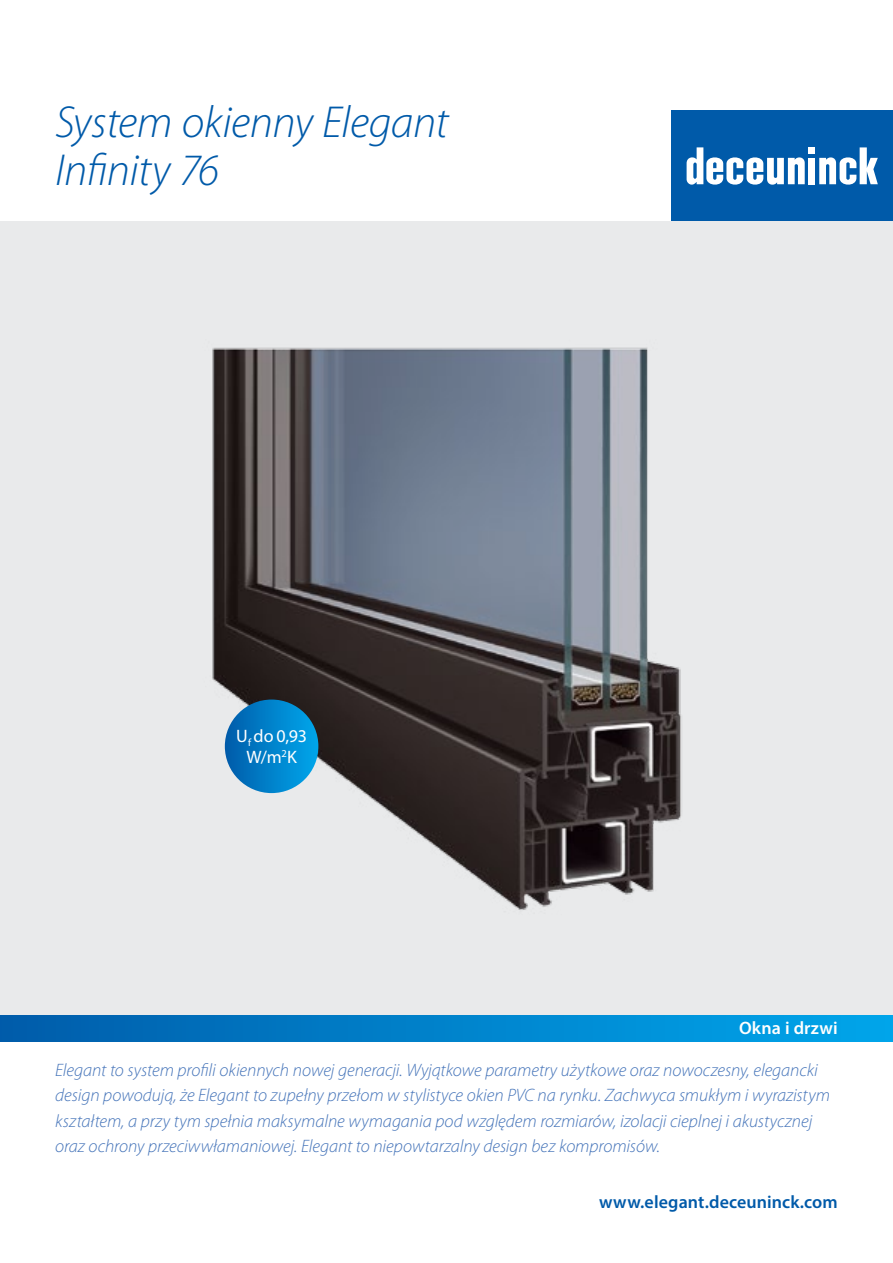
<style>
.page{position:relative;width:893px;height:1263px;background:#fff}
.page>*{position:absolute;margin:0;border:0;box-sizing:border-box;transform-origin:0 0}
.t1{font:italic 300 45px/48px "Myriad Pro";letter-spacing:-.01em;color:#005aa9}
.t2{font:italic 300 18px/25.5px "Myriad Pro";letter-spacing:-.005em;color:#4574b9}
.t3{font:600 18px "Myriad Pro";letter-spacing:.005em;color:#005aa9}
.t4{font:18px/21px "Myriad Pro";color:#fff;text-align:center}
.t5{font:600 18px "Myriad Pro";letter-spacing:.015em;color:#fff}
</style>
<div class="page">
<div style="left:0;top:1014px;width:893px;height:28px;background:linear-gradient(to right,#005dab,#00a7ec)"></div>
<img style="left:0;top:221px;width:893px;height:793px">
<div style="left:672px;top:111px;width:221px;height:110px;background:#005aa9"></div>
<div style="left:808px;top:158px;width:7px;height:26px;background:#fff"></div>
<div style="left:808px;top:147px;width:7px;height:7px;background:#fff"></div>
<svg style="left:687px;top:147px;width:118px;height:38px"></svg>
<svg style="left:819px;top:147px;width:59px;height:38px"></svg>
<div style="left:225px;top:699px;width:93px;height:94px;background:linear-gradient(to right,#025daa,#00a6eb);border-radius:47px"></div>
<h1 class="t1" style="left:55px;top:98px;width:395px">System okienny Elegant<br>Infinity 76</h1>
<p class="t4" style="left:236px;top:725px;width:72px">U<sub>f</sub> do 0,93<br>W/m<sup>2</sup>K</p>
<p class="t5" style="left:739px;top:1016px;width:100px">Okna i drzwi</p>
<p class="t2" style="left:55px;top:1057px;width:776px">Elegant to system profili okiennych nowej generacji. Wyjątkowe parametry użytkowe oraz nowoczesny, elegancki design powodują, że Elegant to zupełny przełom w stylistyce okien PVC na rynku. Zachwyca smukłym i wyrazistym kształtem, a przy tym spełnia maksymalne wymagania pod względem rozmiarów, izolacji cieplnej i akustycznej oraz ochrony przeciwwłamaniowej. Elegant to niepowtarzalny design bez kompromisów.</p>
<p class="t3" style="left:599px;top:1190px;width:240px">www.elegant.deceuninck.com</p>
</div>
